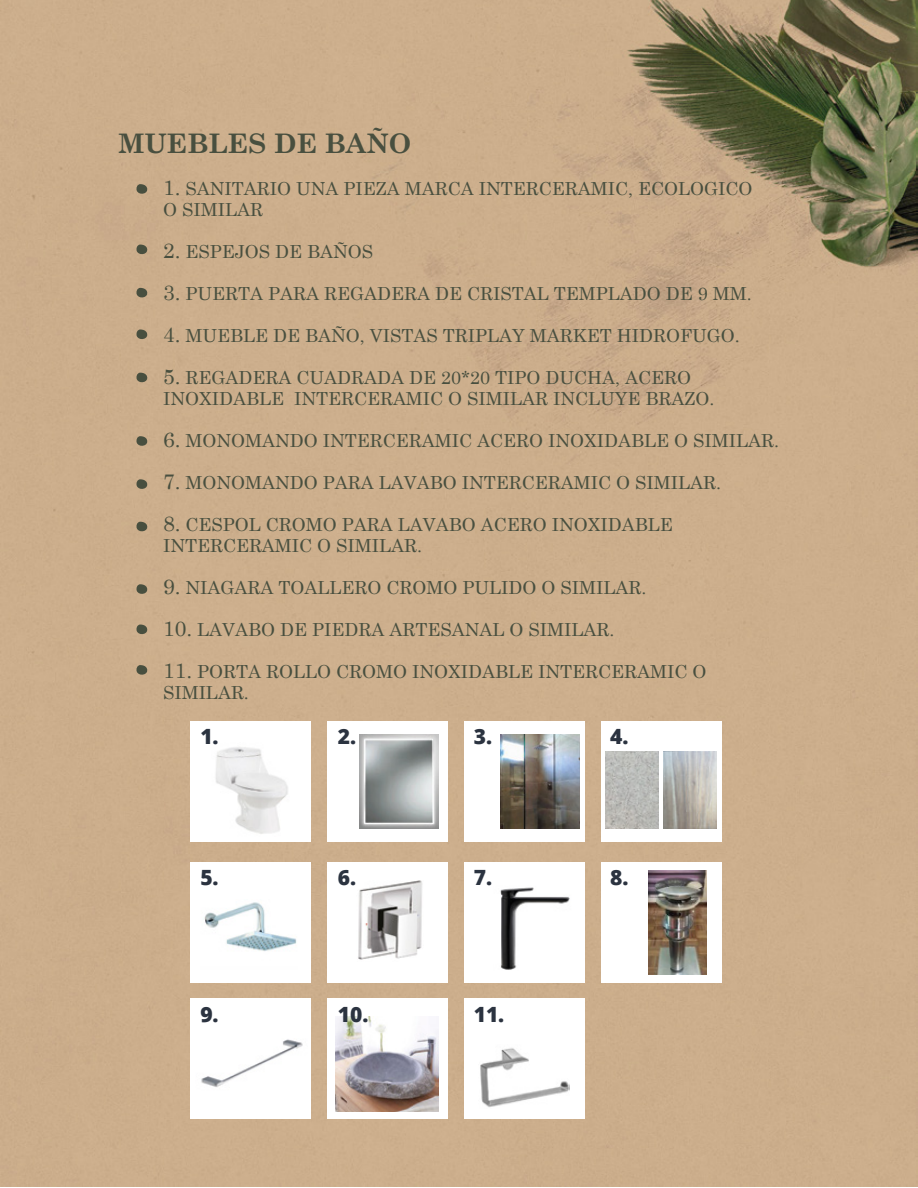
<style>
.page{position:relative;width:918px;height:1188px;background:#fff}
.page>*{position:absolute;margin:0;border:0;box-sizing:border-box;transform-origin:0 0}
.t1{font:700 27px "Century Schoolbook";color:#484f3f}
.t2{font:800 21px "Open Sans";color:#2b3340}
.t3{font:18px/21px "Century Schoolbook";color:#484f3f}
.s1{font-size:21px}
</style>
<div class="page">
<div style="left:0;top:0;width:918px;height:1187px;background:#ccae8c"></div>
<div style="left:464px;top:999px;width:120px;height:120px;background:#fff"></div>
<div style="left:327px;top:999px;width:121px;height:120px;background:#fff"></div>
<img style="left:336px;top:1016px;width:103px;height:96px">
<div style="left:190px;top:999px;width:120px;height:120px;background:#fff"></div>
<img style="left:201px;top:1039px;width:102px;height:48px">
<div style="left:327px;top:862px;width:121px;height:120px;background:#fff"></div>
<div style="left:190px;top:862px;width:120px;height:120px;background:#fff"></div>
<img style="left:204px;top:902px;width:93px;height:49px">
<div style="left:327px;top:722px;width:121px;height:120px;background:#fff"></div>
<div style="left:190px;top:722px;width:120px;height:120px;background:#fff"></div>
<img style="left:215px;top:747px;width:73px;height:87px">
<div style="left:464px;top:722px;width:120px;height:120px;background:#fff"></div>
<div style="left:601px;top:722px;width:120px;height:120px;background:#fff"></div>
<div style="left:464px;top:862px;width:120px;height:120px;background:#fff"></div>
<div style="left:601px;top:862px;width:120px;height:120px;background:#fff"></div>
<img style="left:606px;top:752px;width:53px;height:76px">
<img style="left:664px;top:752px;width:52px;height:76px">
<img style="left:359px;top:735px;width:79px;height:94px">
<img style="left:500px;top:735px;width:80px;height:94px">
<img style="left:358px;top:880px;width:65px;height:80px">
<img style="left:500px;top:887px;width:70px;height:83px">
<img style="left:648px;top:870px;width:59px;height:104px">
<img style="left:480px;top:1048px;width:89px;height:60px">
<svg style="left:136px;top:184px;width:13px;height:12px"></svg>
<svg style="left:136px;top:245px;width:13px;height:11px"></svg>
<svg style="left:136px;top:329px;width:13px;height:12px"></svg>
<svg style="left:136px;top:288px;width:13px;height:12px"></svg>
<svg style="left:136px;top:373px;width:13px;height:12px"></svg>
<svg style="left:136px;top:436px;width:13px;height:12px"></svg>
<svg style="left:136px;top:479px;width:13px;height:12px"></svg>
<svg style="left:136px;top:522px;width:13px;height:12px"></svg>
<svg style="left:136px;top:584px;width:13px;height:12px"></svg>
<svg style="left:136px;top:625px;width:13px;height:11px"></svg>
<svg style="left:136px;top:665px;width:13px;height:12px"></svg>
<h1 class="t1" style="left:118px;top:127px;width:295px">MUEBLES DE BAÑO</h1>
<p class="t3" style="left:163px;top:177px;width:591px"><span class="s1">1.</span> SANITARIO UNA PIEZA MARCA INTERCERAMIC, ECOLOGICO<br>O SIMILAR</p>
<p class="t3" style="left:163px;top:240px;width:212px"><span class="s1">2.</span> ESPEJOS DE BAÑOS</p>
<p class="t3" style="left:163px;top:282px;width:590px"><span class="s1">3.</span> PUERTA PARA REGADERA DE CRISTAL TEMPLADO DE 9 MM.</p>
<p class="t3" style="left:163px;top:324px;width:578px"><span class="s1">4.</span> MUEBLE DE BAÑO, VISTAS TRIPLAY MARKET HIDROFUGO.</p>
<p class="t3" style="left:163px;top:366px;width:553px"><span class="s1">5.</span> REGADERA CUADRADA DE 20*20 TIPO DUCHA, ACERO<br>INOXIDABLE INTERCERAMIC O SIMILAR INCLUYE BRAZO.</p>
<p class="t3" style="left:163px;top:429px;width:618px"><span class="s1">6.</span> MONOMANDO INTERCERAMIC ACERO INOXIDABLE O SIMILAR.</p>
<p class="t3" style="left:163px;top:471px;width:560px"><span class="s1">7.</span> MONOMANDO PARA LAVABO INTERCERAMIC O SIMILAR.</p>
<p class="t3" style="left:163px;top:513px;width:511px"><span class="s1">8.</span> CESPOL CROMO PARA LAVABO ACERO INOXIDABLE<br>INTERCERAMIC O SIMILAR.</p>
<p class="t3" style="left:163px;top:576px;width:485px"><span class="s1">9.</span> NIAGARA TOALLERO CROMO PULIDO O SIMILAR.</p>
<p class="t3" style="left:163px;top:618px;width:453px"><span class="s1">10.</span> LAVABO DE PIEDRA ARTESANAL O SIMILAR.</p>
<p class="t3" style="left:163px;top:660px;width:545px"><span class="s1">11.</span> PORTA ROLLO CROMO INOXIDABLE INTERCERAMIC O<br>SIMILAR.</p>
<p class="t2" style="left:200px;top:721px;width:20px">1.</p>
<p class="t2" style="left:338px;top:721px;width:20px">2.</p>
<p class="t2" style="left:474px;top:721px;width:20px">3.</p>
<p class="t2" style="left:610px;top:721px;width:20px">4.</p>
<p class="t2" style="left:200px;top:861px;width:20px">5.</p>
<p class="t2" style="left:338px;top:861px;width:20px">6.</p>
<p class="t2" style="left:610px;top:861px;width:20px">8.</p>
<p class="t2" style="left:474px;top:861px;width:20px">7.</p>
<p class="t2" style="left:200px;top:999px;width:20px">9.</p>
<p class="t2" style="left:338px;top:999px;width:32px">10.</p>
<p class="t2" style="left:474px;top:999px;width:32px">11.</p>
</div>
